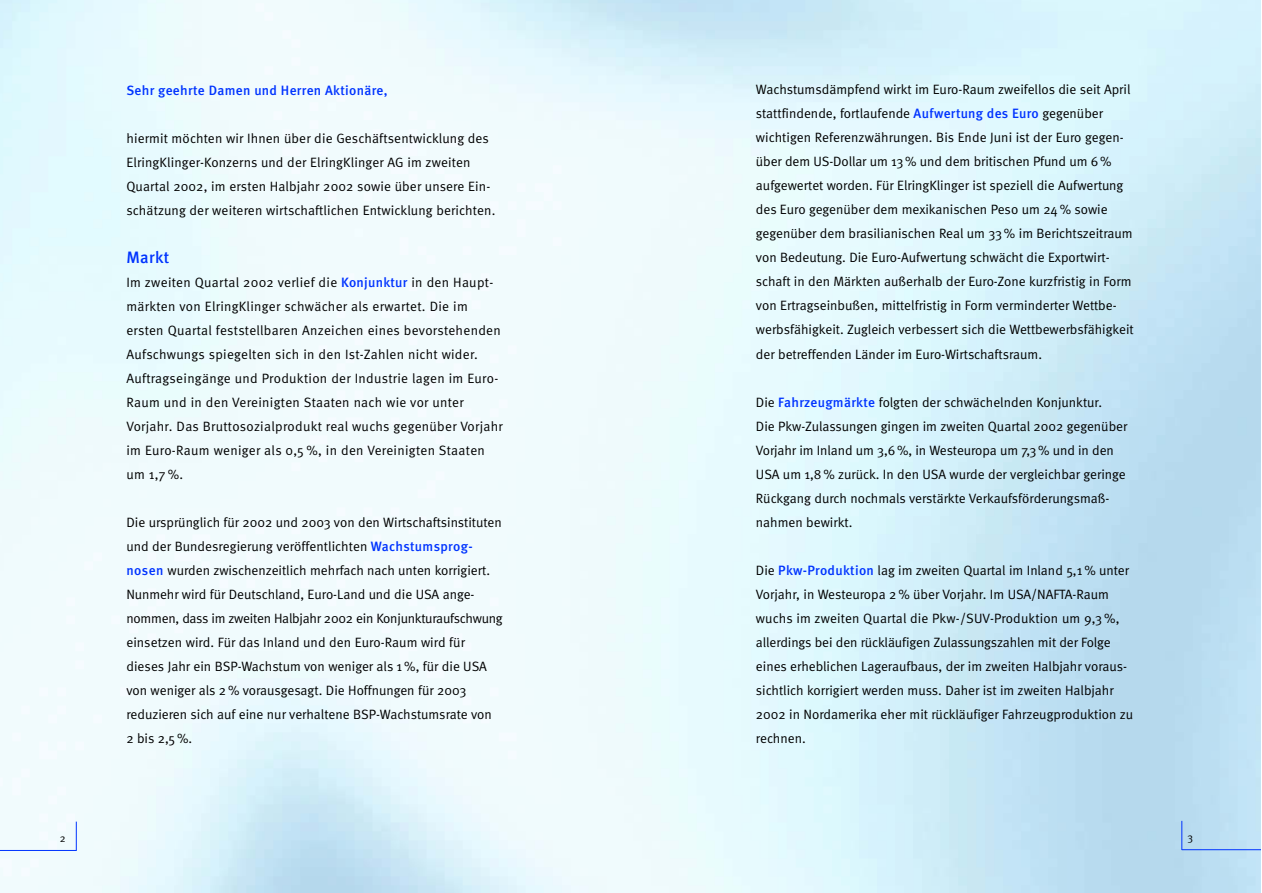
<style>
.page{position:relative;width:1262px;height:893px;background:#fff}
.page>*{position:absolute;margin:0;border:0;box-sizing:border-box;transform-origin:0 0}
.t1{font:500 16.5px "Meta";letter-spacing:.02em;color:#03f}
.t2{font:13.5px/24px "Meta Normal";color:#000}
.t3{font:13.5px/24px "Meta Normal";letter-spacing:.025em;color:#000}
.t4{font:500 13.5px "Meta";letter-spacing:.02em;color:#03f}
.t5{font:10.8px "Meta Normal";color:#000}
.s1{font-family:"Meta";font-weight:500;color:#03f}
</style>
<div class="page">
<hr style="left:1px;top:850px;width:76px;height:1px;background:#03f">
<svg style="left:76px;top:821px;width:1px;height:29px"></svg>
<hr style="left:1181px;top:849px;width:79px;height:1px;background:#03f">
<svg style="left:1181px;top:820px;width:1px;height:29px"></svg>
<p class="t4" style="left:126px;top:85px;width:263px">Sehr geehrte Damen und Herren Aktionäre,</p>
<p class="t2" style="left:126px;top:127px;width:370px">hiermit möchten wir Ihnen über die Geschäftsentwicklung des ElringKlinger-Konzerns und der ElringKlinger AG im zweiten Quartal 2002, im ersten Halbjahr 2002 sowie über unsere Ein&shy;schätzung der weiteren wirtschaftlichen Entwicklung berichten.</p>
<p class="t1" style="left:126px;top:250px;width:44px">Markt</p>
<p class="t3" style="left:126px;top:271px;width:378px">Im zweiten Quartal 2002 verlief die <span class="s1">Konjunktur</span> in den Haupt&shy;märkten von ElringKlinger schwächer als erwartet. Die im ersten Quartal feststellbaren Anzeichen eines bevorstehenden Aufschwungs spiegelten sich in den Ist-Zahlen nicht wider.<br>Auftragseingänge und Produktion der Industrie lagen im Euro-Raum und in den Vereinigten Staaten nach wie vor unter Vorjahr. Das Bruttosozialprodukt real wuchs gegenüber Vorjahr im Euro-Raum weniger als 0,5 %, in den Vereinigten Staaten um 1,7 %.</p>
<p class="t2" style="left:126px;top:511px;width:378px">Die ursprünglich für 2002 und 2003 von den Wirtschaftsinstituten und der Bundesregierung veröffentlichten <span class="s1">Wachstumsprog&shy;nosen</span> wurden zwischenzeitlich mehrfach nach unten korrigiert.<br>Nunmehr wird für Deutschland, Euro-Land und die USA ange&shy;nommen, dass im zweiten Halbjahr 2002 ein Konjunkturaufschwung einsetzen wird. Für das Inland und den Euro-Raum wird für dieses Jahr ein BSP-Wachstum von weniger als 1 %, für die USA von weniger als 2 % vorausgesagt. Die Hoffnungen für 2003 reduzieren sich auf eine nur verhaltene BSP-Wachstumsrate von<br>2 bis 2,5 %.</p>
<p class="t2" style="left:756px;top:79px;width:379px">Wachstumsdämpfend wirkt im Euro-Raum zweifellos die seit April stattfindende, fortlaufende <span class="s1">Aufwertung des Euro</span> gegenüber wichtigen Referenzwährungen. Bis Ende Juni ist der Euro gegen&shy;über dem US-Dollar um 13 % und dem britischen Pfund um 6 % aufgewertet worden. Für ElringKlinger ist speziell die Aufwertung des Euro gegenüber dem mexikanischen Peso um 24 % sowie gegenüber dem brasilianischen Real um 33 % im Berichtszeitraum von Bedeutung. Die Euro-Aufwertung schwächt die Exportwirt&shy;schaft in den Märkten außerhalb der Euro-Zone kurzfristig in Form von Ertragseinbußen, mittelfristig in Form verminderter Wettbe&shy;werbsfähigkeit. Zugleich verbessert sich die Wettbewerbsfähigkeit der betreffenden Länder im Euro-Wirtschaftsraum.</p>
<p class="t2" style="left:756px;top:391px;width:373px">Die <span class="s1">Fahrzeugmärkte</span> folgten der schwächelnden Konjunktur.<br>Die Pkw-Zulassungen gingen im zweiten Quartal 2002 gegenüber Vorjahr im Inland um 3,6 %, in Westeuropa um 7,3 % und in den USA um 1,8 % zurück. In den USA wurde der vergleichbar geringe Rückgang durch nochmals verstärkte Verkaufsförderungsmaß&shy;nahmen bewirkt.</p>
<p class="t2" style="left:756px;top:559px;width:379px">Die <span class="s1">Pkw-Produktion</span> lag im zweiten Quartal im Inland 5,1 % unter Vorjahr, in Westeuropa 2 % über Vorjahr. Im USA/NAFTA-Raum wuchs im zweiten Quartal die Pkw-/SUV-Produktion um 9,3 %, allerdings bei den rückläufigen Zulassungszahlen mit der Folge eines erheblichen Lageraufbaus, der im zweiten Halbjahr voraus&shy;sichtlich korrigiert werden muss. Daher ist im zweiten Halbjahr 2002 in Nordamerika eher mit rückläufiger Fahrzeugproduktion zu rechnen.</p>
<p class="t5" style="left:60px;top:834px;width:7px">2</p>
<p class="t5" style="left:1187px;top:833px;width:7px">3</p>
</div>
